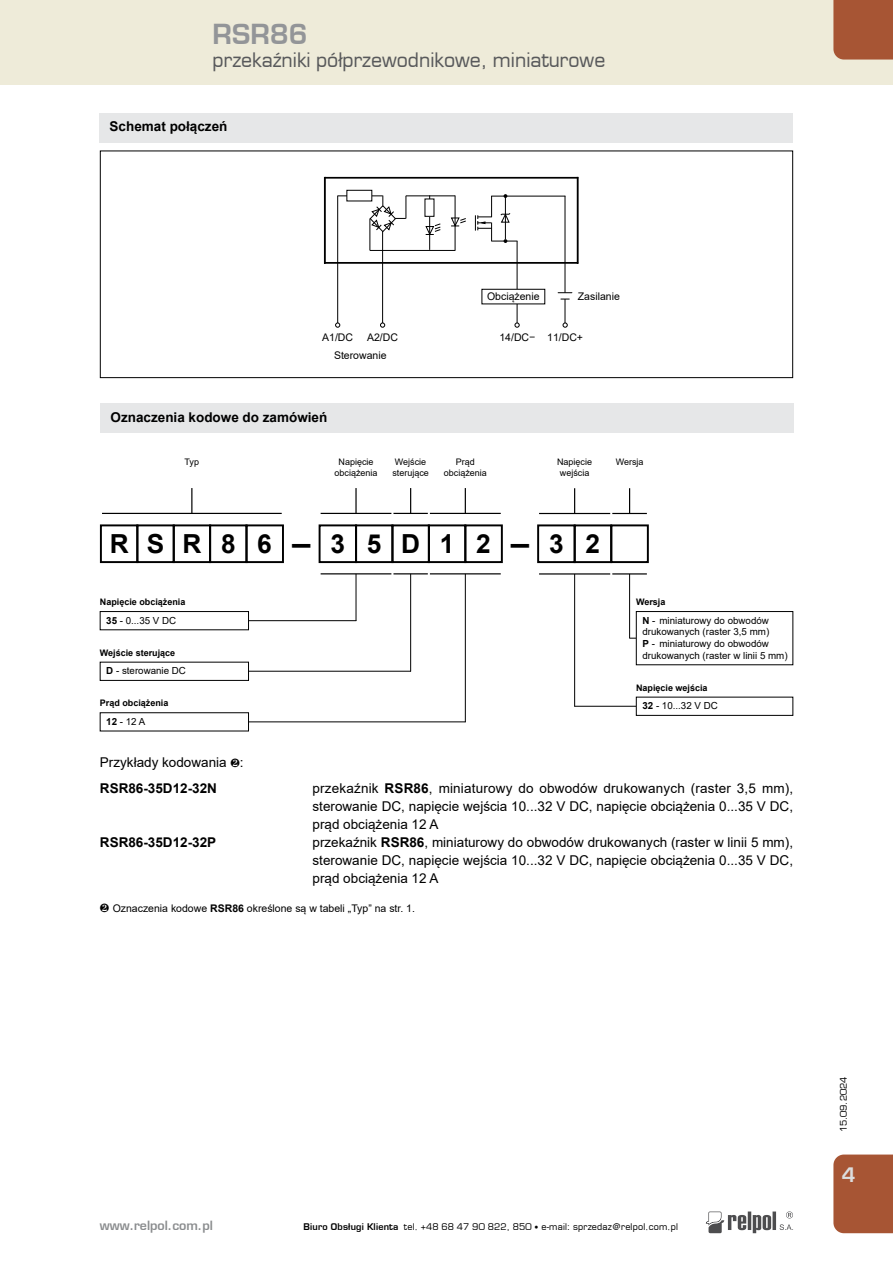
<style>
.page{position:relative;width:893px;height:1263px;background:#fff}
.page>*{position:absolute;margin:0;border:0;box-sizing:border-box;transform-origin:0 0}
.t1{font:700 27px "Euromode";color:#939598}
.t2{font:700 26.25px "Arial";letter-spacing:.75em;color:#000}
.t3{font:700 26.25px "Arial";letter-spacing:.75em;color:#000;scale:.7 1}
.t4{font:19.5px "Euromode";color:#58595b}
.t5{font:700 19.5px "Euromode";color:#dcddde}
.t6{font:13.5px/18px "Arial";color:#000;text-align:justify}
.t7{font:700 13.5px "Arial";color:#000}
.t8{font:700 12.45px "Euromode";color:#8a8c8e}
.t9{font:10.5px "Arial";color:#000}
.t10{font:9.75px/11.7px "Arial";color:#000}
.t11{font:9px "Euromode";letter-spacing:.02em;color:#000}
.t12{font:9px/10.8px "Arial";color:#000;text-align:center}
.t13{font:700 9px "Arial";color:#000}
.s1{font-size:11.25px}
.s2{font-weight:700}
.s3{font-size:7.5px}
</style>
<div class="page">
<div style="left:0;top:0;width:893px;height:85px;background:#eeebd9"></div>
<div style="left:833px;top:1154px;width:60px;height:79px;background:#a75534"></div>
<div style="left:833px;top:0;width:60px;height:60px;background:#a75534"></div>
<svg style="left:706px;top:1211px;width:87px;height:22px"></svg>
<div style="left:324px;top:177px;width:2px;height:87px;border:1px solid #000"></div>
<div style="left:324px;top:177px;width:254px;height:2px;border:1px solid #000"></div>
<div style="left:324px;top:262px;width:254px;height:2px;border:1px solid #000"></div>
<div style="left:577px;top:177px;width:2px;height:87px;border:1px solid #000"></div>
<hr style="left:406px;top:195px;width:49px;height:1px;background:#000">
<hr style="left:338px;top:195px;width:45px;height:1px;background:#000">
<hr style="left:455px;top:195px;width:1px;height:55px;background:#000">
<hr style="left:429px;top:195px;width:1px;height:55px;background:#000">
<svg style="left:425px;top:223px;width:16px;height:13px"></svg>
<div style="left:425px;top:199px;width:9px;height:17px;background:#fff"></div>
<svg style="left:451px;top:217px;width:15px;height:10px"></svg>
<svg style="left:369px;top:195px;width:38px;height:38px"></svg>
<hr style="left:370px;top:219px;width:1px;height:31px;background:#000">
<hr style="left:370px;top:250px;width:85px;height:1px;background:#000">
<hr style="left:382px;top:231px;width:1px;height:92px;background:#000">
<hr style="left:517px;top:241px;width:1px;height:82px;background:#000">
<hr style="left:337px;top:196px;width:1px;height:127px;background:#000">
<hr style="left:491px;top:196px;width:74px;height:1px;background:#000">
<svg style="left:475px;top:194px;width:42px;height:49px"></svg>
<div style="left:347px;top:190px;width:25px;height:11px;background:#fff"></div>
<div style="left:346px;top:190px;width:26px;height:11px;border:1px solid #000"></div>
<svg style="left:335px;top:322px;width:5px;height:6px"></svg>
<svg style="left:514px;top:322px;width:6px;height:6px"></svg>
<hr style="left:565px;top:196px;width:1px;height:97px;background:#000">
<svg style="left:380px;top:322px;width:5px;height:6px"></svg>
<svg style="left:558px;top:292px;width:14px;height:1px"></svg>
<svg style="left:561px;top:299px;width:8px;height:29px"></svg>
<hr style="left:243px;top:620px;width:113px;height:1px;background:#000">
<hr style="left:574px;top:706px;width:116px;height:1px;background:#000">
<hr style="left:238px;top:671px;width:173px;height:1px;background:#000">
<div style="left:100px;top:403px;width:693px;height:30px;background:#e6e7e8"></div>
<div style="left:100px;top:611px;width:148px;height:19px;background:#fff"></div>
<div style="left:100px;top:611px;width:149px;height:19px;border:1px solid #000"></div>
<hr style="left:574px;top:574px;width:1px;height:132px;background:#000">
<div style="left:574px;top:524px;width:38px;height:39px;border:2px solid #000"></div>
<div style="left:391px;top:524px;width:39px;height:39px;border:2px solid #000"></div>
<div style="left:464px;top:524px;width:39px;height:39px;border:2px solid #000"></div>
<hr style="left:102px;top:513px;width:180px;height:1px;background:#000">
<svg style="left:191px;top:488px;width:1px;height:25px"></svg>
<hr style="left:393px;top:513px;width:35px;height:1px;background:#000">
<svg style="left:410px;top:488px;width:1px;height:25px"></svg>
<hr style="left:539px;top:513px;width:71px;height:1px;background:#000">
<svg style="left:574px;top:488px;width:1px;height:25px"></svg>
<hr style="left:410px;top:574px;width:1px;height:97px;background:#000">
<div style="left:319px;top:524px;width:38px;height:39px;border:2px solid #000"></div>
<div style="left:355px;top:524px;width:38px;height:39px;border:2px solid #000"></div>
<hr style="left:321px;top:513px;width:70px;height:1px;background:#000">
<hr style="left:355px;top:488px;width:2px;height:25px;background:#000">
<hr style="left:356px;top:574px;width:1px;height:47px;background:#000">
<div style="left:209px;top:524px;width:39px;height:39px;border:2px solid #000"></div>
<div style="left:245px;top:524px;width:39px;height:39px;border:2px solid #000"></div>
<div style="left:173px;top:524px;width:38px;height:39px;border:2px solid #000"></div>
<div style="left:136px;top:524px;width:39px;height:39px;border:2px solid #000"></div>
<div style="left:100px;top:524px;width:38px;height:39px;border:2px solid #000"></div>
<hr style="left:430px;top:513px;width:71px;height:1px;background:#000">
<hr style="left:393px;top:573px;width:35px;height:1px;background:#000">
<hr style="left:539px;top:573px;width:71px;height:1px;background:#000">
<hr style="left:321px;top:573px;width:70px;height:1px;background:#000">
<hr style="left:430px;top:573px;width:71px;height:1px;background:#000">
<svg style="left:465px;top:488px;width:1px;height:25px"></svg>
<hr style="left:465px;top:574px;width:1px;height:148px;background:#000">
<div style="left:100px;top:662px;width:148px;height:18px;background:#fff"></div>
<div style="left:100px;top:662px;width:149px;height:19px;border:1px solid #000"></div>
<div style="left:636px;top:697px;width:157px;height:18px;background:#fff"></div>
<div style="left:636px;top:697px;width:157px;height:19px;border:1px solid #000"></div>
<hr style="left:629px;top:574px;width:1px;height:64px;background:#000">
<div style="left:610px;top:524px;width:39px;height:39px;border:2px solid #000"></div>
<hr style="left:612px;top:513px;width:35px;height:1px;background:#000">
<svg style="left:629px;top:488px;width:1px;height:25px"></svg>
<hr style="left:612px;top:573px;width:35px;height:1px;background:#000">
<hr style="left:629px;top:638px;width:47px;height:1px;background:#000">
<div style="left:636px;top:611px;width:157px;height:54px;background:#fff"></div>
<div style="left:636px;top:611px;width:157px;height:54px;border:1px solid #000"></div>
<hr style="left:224px;top:721px;width:242px;height:1px;background:#000">
<div style="left:100px;top:713px;width:148px;height:18px;background:#fff"></div>
<div style="left:537px;top:524px;width:39px;height:39px;border:2px solid #000"></div>
<div style="left:428px;top:524px;width:38px;height:39px;border:2px solid #000"></div>
<div style="left:100px;top:113px;width:693px;height:29px;background:#e6e7e8"></div>
<div style="left:100px;top:151px;width:693px;height:227px;border:1px solid #000"></div>
<div style="left:482px;top:289px;width:63px;height:15px;background:#fff"></div>
<div style="left:481px;top:289px;width:64px;height:15px;border:1px solid #000"></div>
<h1 class="t1" style="left:213px;top:18px;width:97px">RSR86</h1>
<h3 class="t4" style="left:213px;top:48px;width:394px">przekaźniki półprzewodnikowe, miniaturowe</h3>
<p class="t7" style="left:110px;top:117px;width:119px">Schemat połączeń</p>
<p class="t9" style="left:487px;top:289px;width:54px">Obciążenie</p>
<p class="t9" style="left:578px;top:289px;width:44px">Zasilanie</p>
<p class="t9" style="left:322px;top:330px;width:32px">A1/DC</p>
<p class="t9" style="left:367px;top:330px;width:32px">A2/DC</p>
<p class="t9" style="left:499px;top:330px;width:85px">14/DC<span class="s1">–</span> 11/DC+</p>
<p class="t9" style="left:334px;top:348px;width:54px">Sterowanie</p>
<p class="t7" style="left:111px;top:408px;width:218px">Oznaczenia kodowe do zamówień</p>
<p class="t12" style="left:185px;top:457px;width:16px">Typ</p>
<p class="t12" style="left:334px;top:457px;width:45px">Napięcie obciążenia</p>
<p class="t12" style="left:392px;top:457px;width:38px;text-align:left">Wejście sterujące</p>
<p class="t12" style="left:444px;top:457px;width:45px">Prąd obciążenia</p>
<p class="t12" style="left:557px;top:457px;width:37px">Napięcie wejścia</p>
<p class="t12" style="left:616px;top:457px;width:29px">Wersja</p>
<h2 class="t2" style="left:110px;top:525px;width:202px">RSR86—</h2>
<h2 class="t3" style="left:511px;top:525px;width:28px">—</h2>
<h2 class="t2" style="left:331px;top:525px;width:162px">35D12</h2>
<h2 class="t2" style="left:549px;top:525px;width:16px">3</h2>
<p class="t13" style="left:100px;top:596px;width:87px">Napięcie obciążenia</p>
<p class="t10" style="left:106px;top:614px;width:71px"><span class="s2">35</span> - 0...35 V DC</p>
<p class="t13" style="left:100px;top:646px;width:77px">Wejście sterujące</p>
<p class="t10" style="left:106px;top:665px;width:81px"><span class="s2">D</span> - sterowanie DC</p>
<p class="t13" style="left:100px;top:697px;width:70px">Prąd obciążenia</p>
<p class="t10" style="left:106px;top:715px;width:41px"><span class="s2">12</span> - 12 A</p>
<h2 class="t2" style="left:586px;top:525px;width:16px">2</h2>
<p class="t13" style="left:636px;top:596px;width:31px">Wersja</p>
<p class="t10" style="left:642px;top:614px;width:147px"><span class="s2">N</span> - miniaturowy do obwodów drukowanych (raster 3,5 mm)<br><span class="s2">P</span> - miniaturowy do obwodów drukowanych (raster w linii 5 mm)</p>
<p class="t13" style="left:636px;top:681px;width:73px">Napięcie wejścia</p>
<p class="t10" style="left:642px;top:700px;width:77px"><span class="s2">32</span> - 10...32 V DC</p>
<p class="t6" style="left:100px;top:748px;width:145px;line-height:26.4px">Przykłady kodowania •:<br><span class="s2">RSR86-35D12-32N</span></p>
<p class="t6" style="left:313px;top:779px;width:482px">przekaźnik <span class="s2">RSR86</span>, miniaturowy do obwodów drukowanych (raster 3,5 mm), sterowanie DC, napięcie wejścia 10...32 V DC, napięcie obciążenia 0...35 V DC, prąd obciążenia 12 A</p>
<p class="t7" style="left:100px;top:833px;width:118px">RSR86-35D12-32P</p>
<p class="t6" style="left:313px;top:833px;width:482px">przekaźnik <span class="s2">RSR86</span>, miniaturowy do obwodów drukowanych (raster w linii 5 mm), sterowanie DC, napięcie wejścia 10...32 V DC, napięcie obciążenia 0...35 V DC, prąd obciążenia 12 A</p>
<p class="t9" style="left:100px;top:901px;width:317px">• Oznaczenia kodowe <span class="s2">RSR86</span> określone są w tabeli „Typ” na str. 1.</p>
<p class="t8" style="left:100px;top:1218px;width:114px">www.relpol.com.pl</p>
<p class="t11" style="left:304px;top:1221px;width:376px"><span class="s2">Biuro Obsługi Klienta</span> tel. +48 68 47 90 822, 850 <span class="s3">•</span> e-mail: sprzedaz@relpol.com.pl</p>
<p class="t11" style="left:838px;top:1132px;width:57px;rotate:-90deg">15.09.2024</p>
<h3 class="t5" style="left:842px;top:1163px;width:15px">4</h3>
</div>
